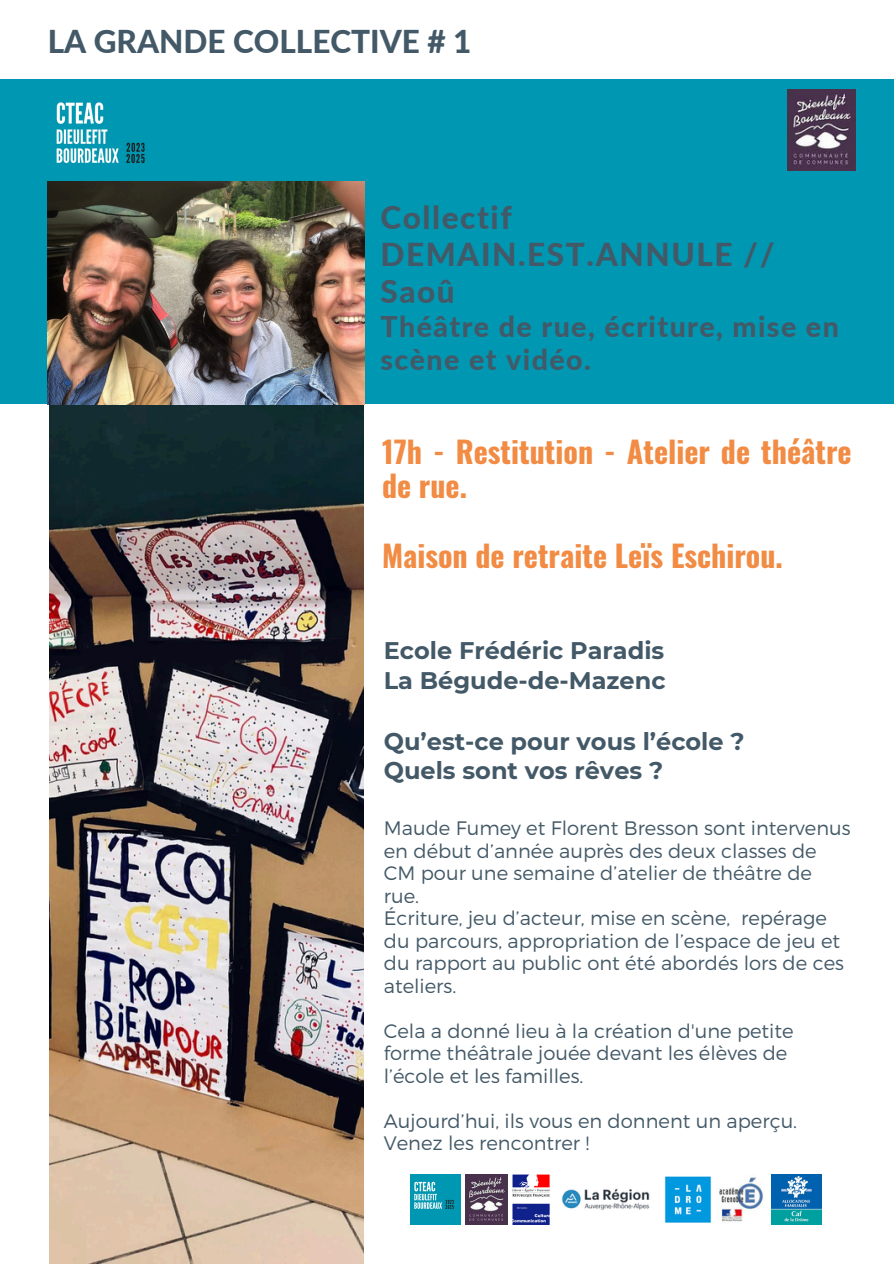
<style>
.page{position:relative;width:894px;height:1264px;background:#fff}
.page>*{position:absolute;margin:0;border:0;box-sizing:border-box;transform-origin:0 0}
.t1{font:800 31.5px/37.2px "Lato";letter-spacing:.05em;color:#435967}
.t2{font:800 31.5px "Lato";color:#435967}
.t3{font:700 30px/34.8px "Oswald";color:#f28b43}
.t4{font:800 28.5px/33.8px "Lato";letter-spacing:.05em;color:#435967}
.t5{font:700 24px/29.2px "Montserrat";color:#435967}
.t6{font:300 19.5px/22.5px "Montserrat";color:#435967}
</style>
<div class="page">
<img style="left:50px;top:404px;width:314px;height:858px">
<div style="left:0;top:80px;width:893px;height:324px;background:#0097b2"></div>
<img style="left:56px;top:102px;width:89px;height:62px">
<img style="left:48px;top:181px;width:316px;height:223px">
<img style="left:507px;top:1174px;width:43px;height:50px">
<img style="left:561px;top:1188px;width:89px;height:22px">
<img style="left:664px;top:1176px;width:47px;height:47px">
<img style="left:719px;top:1177px;width:45px;height:45px">
<img style="left:771px;top:1174px;width:50px;height:50px">
<img style="left:410px;top:1174px;width:51px;height:50px">
<img style="left:465px;top:1174px;width:42px;height:50px">
<img style="left:787px;top:89px;width:67px;height:81px">
<p class="t2" style="left:48px;top:21px;width:425px">LA GRANDE COLLECTIVE # 1</p>
<p class="t1" style="left:380px;top:198px;width:395px">Collectif<br>DEMAIN.EST.ANNULE //<br>Saoû</p>
<p class="t4" style="left:380px;top:309px;width:460px">Théâtre de rue, écriture, mise en scène et vidéo.</p>
<p class="t3" style="left:382px;top:432px;width:471px">17h - Restitution - Atelier de théâtre de rue.</p>
<p class="t3" style="left:382px;top:537px;width:402px">Maison de retraite Leïs Eschirou.</p>
<p class="t5" style="left:384px;top:636px;width:283px">Ecole Frédéric Paradis<br>La Bégude-de-Mazenc</p>
<p class="t5" style="left:384px;top:726px;width:362px">Qu’est-ce pour vous l’école ?<br>Quels sont vos rêves ?</p>
<h2 class="t6" style="left:384px;top:816px;width:468px">Maude Fumey et Florent Bresson sont intervenus en début d’année auprès des deux classes de CM pour une semaine d’atelier de théâtre de rue.</h2>
<h2 class="t6" style="left:384px;top:906px;width:461px">Écriture, jeu d’acteur, mise en scène, repérage du parcours, appropriation de l’espace de jeu et du rapport au public ont été abordés lors de ces ateliers.</h2>
<h2 class="t6" style="left:384px;top:1018px;width:411px">Cela a donné lieu à la création d'une petite forme théâtrale jouée devant les élèves de l’école et les familles.</h2>
<h3 class="t6" style="left:384px;top:1108px;width:415px">Aujourd’hui, ils vous en donnent un aperçu.</h3>
<h3 class="t6" style="left:384px;top:1131px;width:207px">Venez les rencontrer !</h3>
</div>
